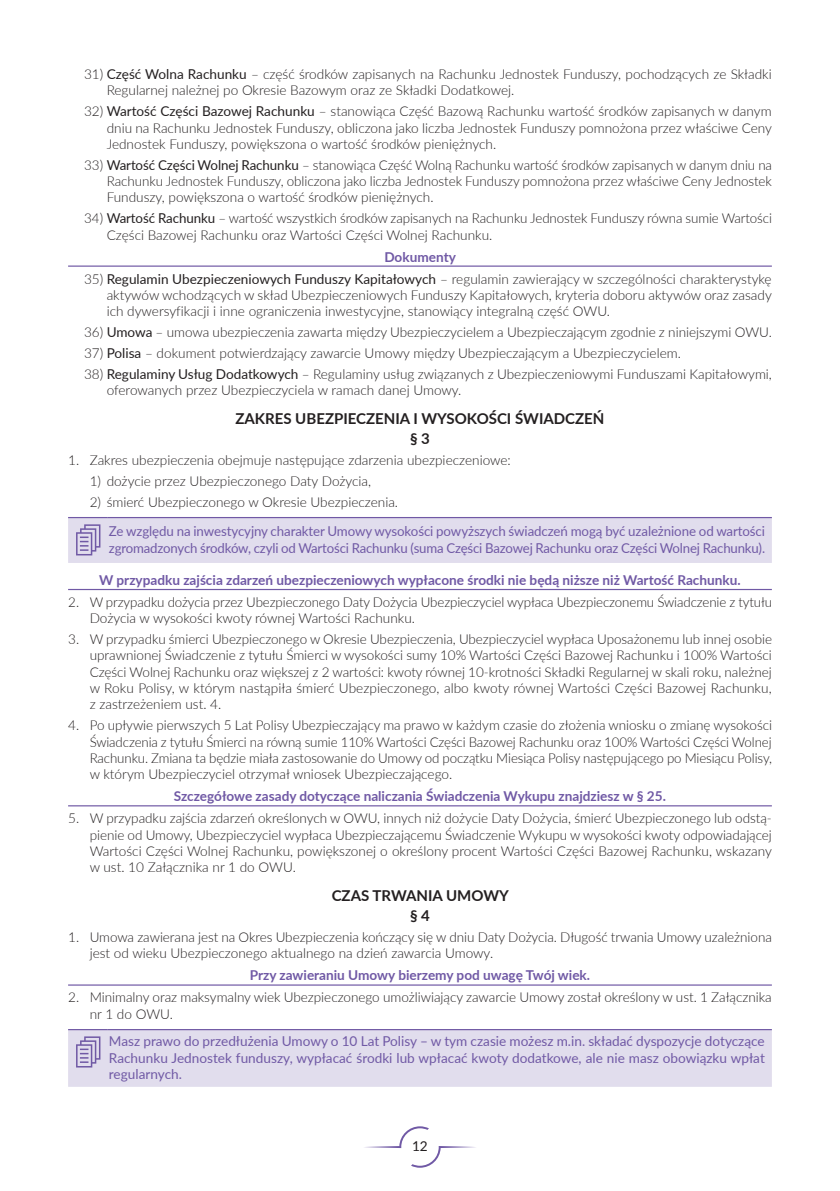
<style>
.page{position:relative;width:840px;height:1191px;background:#fff}
.page>*{position:absolute;margin:0;border:0;box-sizing:border-box;transform-origin:0 0}
.OW__ST____tekst_SKLE{font:700 15px "Lato";color:#231f20}
.OW__1_ponizej_tekstu{font:700 15px "Lato";color:#231f20}
._1{font:300 13.6px/16.4px "Lato";color:#231f20}
._10{font:300 13.6px/16.4px "Lato";color:#231f20}
.DO_OBJASNIEN_tekst_I{font:13.6px/16.4px "Lato";letter-spacing:-.01em;color:#7059a5}
.Podkreslone_0_6_0_6{font:700 13.6px "Lato";color:#7059a5}
.t1{font:13.6px "Lato";color:#231f20}
.s1{font-weight:400}
</style>
<div class="page">
<svg style="left:364px;top:1126px;width:112px;height:41px"></svg>
<hr style="left:68px;top:265px;width:703px;height:2px;background:#7059a5">
<hr style="left:68px;top:589px;width:703px;height:1px;background:#7059a5">
<hr style="left:68px;top:805px;width:703px;height:1px;background:#7059a5">
<hr style="left:68px;top:984px;width:703px;height:1px;background:#7059a5">
<div style="left:68px;top:517px;width:703px;height:46px;background:#e1dded"></div>
<div style="left:68px;top:1030px;width:703px;height:56px;background:#e1dded"></div>
<hr style="left:108px;top:1029px;width:663px;height:1px;background:#7059a5">
<hr style="left:68px;top:1029px;width:40px;height:1px;background:#7059a5">
<svg style="left:76px;top:1036px;width:24px;height:31px"></svg>
<p class="_10" style="left:107px;top:65px;width:666px;text-indent:-23px">31) <span class="s1">Część Wolna Rachunku</span> – część środków zapisanych na Rachunku Jednostek Funduszy, pochodzących ze Składki<br>Regularnej należnej po Okresie Bazowym oraz ze Składki Dodatkowej.</p>
<p class="_10" style="left:107px;top:103px;width:666px;text-align:justify;text-indent:-23px">32) <span class="s1">Wartość Części Bazowej Rachunku</span> – stanowiąca Część Bazową Rachunku wartość środków zapisanych w danym dniu na Rachunku Jednostek Funduszy, obliczona jako liczba Jednostek Funduszy pomnożona przez właściwe Ceny Jednostek Funduszy, powiększona o wartość środków pieniężnych.</p>
<p class="_10" style="left:107px;top:156px;width:666px;text-align:justify;text-indent:-23px">33) <span class="s1">Wartość Części Wolnej Rachunku</span> – stanowiąca Część Wolną Rachunku wartość środków zapisanych w danym dniu na Rachunku Jednostek Funduszy, obliczona jako liczba Jednostek Funduszy pomnożona przez właściwe Ceny Jednostek Funduszy, powiększona o wartość środków pieniężnych.</p>
<p class="_10" style="left:107px;top:210px;width:666px;text-indent:-23px">34) <span class="s1">Wartość Rachunku</span> – wartość wszystkich środków zapisanych na Rachunku Jednostek Funduszy równa sumie Wartości<br>Części Bazowej Rachunku oraz Wartości Części Wolnej Rachunku.</p>
<p class="Podkreslone_0_6_0_6" style="left:384px;top:246px;width:73px">Dokumenty</p>
<p class="_10" style="left:107px;top:270px;width:666px;text-align:justify;text-indent:-23px">35) <span class="s1">Regulamin Ubezpieczeniowych Funduszy Kapitałowych</span> – regulamin zawierający w szczególności charakterystykę aktywów wchodzących w skład Ubezpieczeniowych Funduszy Kapitałowych, kryteria doboru aktywów oraz zasady ich dywersyfikacji i inne ograniczenia inwestycyjne, stanowiący integralną część OWU.</p>
<p class="_10" style="left:84px;top:323px;width:689px">36) <span class="s1">Umowa</span> – umowa ubezpieczenia zawarta między Ubezpieczycielem a Ubezpieczającym zgodnie z niniejszymi OWU.</p>
<p class="_10" style="left:84px;top:344px;width:598px">37) <span class="s1">Polisa</span> – dokument potwierdzający zawarcie Umowy między Ubezpieczającym a Ubezpieczycielem.</p>
<p class="_10" style="left:107px;top:365px;width:666px;text-indent:-23px">38) <span class="s1">Regulaminy Usług Dodatkowych</span> – Regulaminy usług związanych z Ubezpieczeniowymi Funduszami Kapitałowymi, oferowanych przez Ubezpieczyciela w ramach danej Umowy.</p>
<p class="OW__ST____tekst_SKLE" style="left:235px;top:407px;width:370px">ZAKRES UBEZPIECZENIA I WYSOKOŚCI ŚWIADCZEŃ</p>
<p class="OW__1_ponizej_tekstu" style="left:410px;top:428px;width:21px">§ 3</p>
<p class="_1" style="left:68px;top:451px;width:444px">1. Zakres ubezpieczenia obejmuje następujące zdarzenia ubezpieczeniowe:</p>
<p class="_1" style="left:90px;top:472px;width:283px">1) dożycie przez Ubezpieczonego Daty Dożycia,</p>
<p class="_1" style="left:90px;top:493px;width:310px">2) śmierć Ubezpieczonego w Okresie Ubezpieczenia.</p>
<p class="DO_OBJASNIEN_tekst_I" style="left:109px;top:523px;width:657px">Ze względu na inwestycyjny charakter Umowy wysokości powyższych świadczeń mogą być uzależnione od wartości zgromadzonych środków, czyli od Wartości Rachunku (suma Części Bazowej Rachunku oraz Części Wolnej Rachunku).</p>
<p class="Podkreslone_0_6_0_6" style="left:99px;top:570px;width:642px">W przypadku zajścia zdarzeń ubezpieczeniowych wypłacone środki nie będą niższe niż Wartość Rachunku.</p>
<p class="_1" style="left:90px;top:593px;width:683px;text-indent:-22px">2. W przypadku dożycia przez Ubezpieczonego Daty Dożycia Ubezpieczyciel wypłaca Ubezpieczonemu Świadczenie z tytułu<br>Dożycia w wysokości kwoty równej Wartości Rachunku.</p>
<p class="_1" style="left:90px;top:630px;width:683px;text-align:justify;text-indent:-22px">3. W przypadku śmierci Ubezpieczonego w Okresie Ubezpieczenia, Ubezpieczyciel wypłaca Uposażonemu lub innej osobie uprawnionej Świadczenie z tytułu Śmierci w wysokości sumy 10% Wartości Części Bazowej Rachunku i 100% Wartości Części Wolnej Rachunku oraz większej z 2 wartości: kwoty równej 10-krotności Składki Regularnej w skali roku, należnej w Roku Polisy, w którym nastąpiła śmierć Ubezpieczonego, albo kwoty równej Wartości Części Bazowej Rachunku, z zastrzeżeniem ust. 4.</p>
<p class="_1" style="left:90px;top:716px;width:683px;text-align:justify;text-indent:-22px">4. Po upływie pierwszych 5 Lat Polisy Ubezpieczający ma prawo w każdym czasie do złożenia wniosku o zmianę wysokości Świadczenia z tytułu Śmierci na równą sumie 110% Wartości Części Bazowej Rachunku oraz 100% Wartości Części Wolnej Rachunku. Zmiana ta będzie miała zastosowanie do Umowy od początku Miesiąca Polisy następującego po Miesiącu Polisy, w którym Ubezpieczyciel otrzymał wniosek Ubezpieczającego.</p>
<p class="Podkreslone_0_6_0_6" style="left:174px;top:786px;width:493px">Szczegółowe zasady dotyczące naliczania Świadczenia Wykupu znajdziesz w § 25.</p>
<p class="_1" style="left:90px;top:809px;width:683px;text-align:justify;text-indent:-22px">5. W przypadku zajścia zdarzeń określonych w OWU, innych niż dożycie Daty Dożycia, śmierć Ubezpieczonego lub odstą&shy;pienie od Umowy, Ubezpieczyciel wypłaca Ubezpieczającemu Świadczenie Wykupu w wysokości kwoty odpowiadającej Wartości Części Wolnej Rachunku, powiększonej o określony procent Wartości Części Bazowej Rachunku, wskazany w ust. 10 Załącznika nr 1 do OWU.</p>
<p class="OW__ST____tekst_SKLE" style="left:331px;top:884px;width:178px">CZAS TRWANIA UMOWY</p>
<p class="OW__1_ponizej_tekstu" style="left:410px;top:904px;width:21px">§ 4</p>
<p class="_1" style="left:90px;top:928px;width:683px;text-indent:-22px">1. Umowa zawierana jest na Okres Ubezpieczenia kończący się w dniu Daty Dożycia. Długość trwania Umowy uzależniona jest od wieku Ubezpieczonego aktualnego na dzień zawarcia Umowy.</p>
<p class="Podkreslone_0_6_0_6" style="left:249px;top:965px;width:341px">Przy zawieraniu Umowy bierzemy pod uwagę Twój wiek.</p>
<p class="_1" style="left:90px;top:989px;width:683px;text-indent:-22px">2. Minimalny oraz maksymalny wiek Ubezpieczonego umożliwiający zawarcie Umowy został określony w ust. 1 Załącznika nr 1 do OWU.</p>
<p class="DO_OBJASNIEN_tekst_I" style="left:109px;top:1032px;width:657px;text-align:justify">Masz prawo do przedłużenia Umowy o 10 Lat Polisy – w tym czasie możesz m.in. składać dyspozycje dotyczące Rachunku Jednostek funduszy, wypłacać środki lub wpłacać kwoty dodatkowe, ale nie masz obowiązku wpłat regularnych.</p>
<p class="t1" style="left:412px;top:1136px;width:17px">12</p>
</div>
